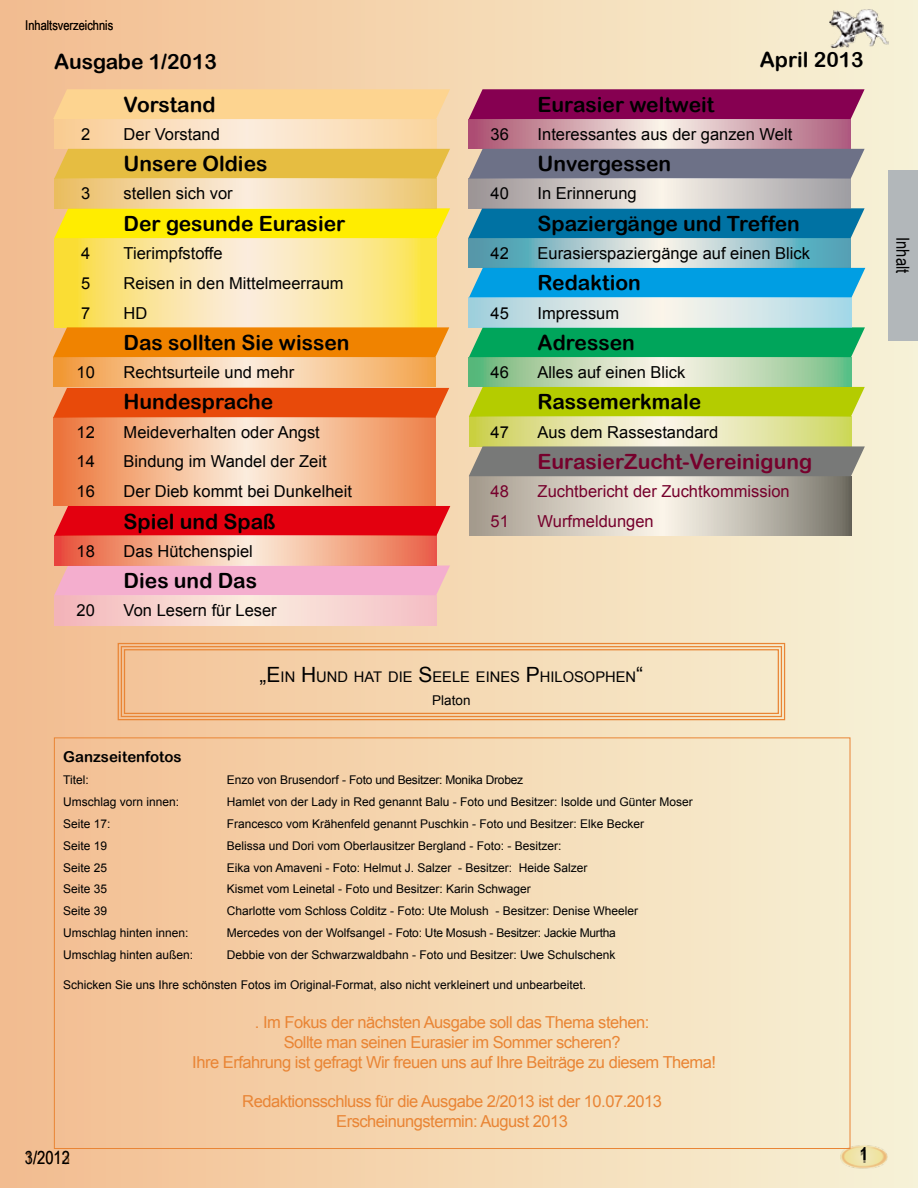
<style>
.page{position:relative;width:918px;height:1188px;background:#fff}
.page>*{position:absolute;margin:0;border:0;box-sizing:border-box;transform-origin:0 0}
.t1{font:21px "Arial Rounded MT Bold";color:#000}
.t2{font:21px "Arial Rounded MT Bold";color:#76002c}
.t3{font:18px "Arial Narrow";color:#000}
.t4{font:700 18px "Arial Narrow";color:#000}
.t5{font:16.5px "Arial";color:#000}
.t6{font:16.5px/19.8px "Arial";letter-spacing:-.03em;color:#e98535;text-align:center}
.t7{font:16.5px "Arial";color:#76002c}
.t8{font:15px "Arial Rounded MT Bold";color:#000}
.t9{font:14.7px "Arial";color:#000}
.t10{font:13.5px "Arial Narrow";color:#000}
.t11{font:13.5px "Arial";color:#000}
.t12{font:12px "Arial";color:#000}
.t13{font:12px "Arial";letter-spacing:-.02em;color:#000}
.s1{font-size:21px}
</style>
<div class="page">
<div style="left:0;top:0;width:918px;height:1188px;background:linear-gradient(to right,#f3bc8e,#f6f2d6)"></div>
<svg style="left:54px;top:238px;width:382px;height:89px"></svg>
<svg style="left:54px;top:119px;width:382px;height:30px"></svg>
<div style="left:53px;top:89px;width:397px;height:30px;background:#fdd490"></div>
<svg style="left:54px;top:208px;width:396px;height:30px"></svg>
<div style="left:53px;top:327px;width:396px;height:30px;background:#f08300"></div>
<div style="left:53px;top:388px;width:396px;height:30px;background:#e84a0a"></div>
<div style="left:54px;top:566px;width:396px;height:29px;background:#f4aece"></div>
<svg style="left:468px;top:208px;width:397px;height:30px"></svg>
<div style="left:469px;top:268px;width:396px;height:30px;background:#009ee3"></div>
<div style="left:469px;top:327px;width:396px;height:30px;background:#00a55b"></div>
<div style="left:54px;top:506px;width:396px;height:30px;background:#e3000f"></div>
<svg style="left:469px;top:387px;width:396px;height:30px"></svg>
<svg style="left:53px;top:357px;width:382px;height:30px"></svg>
<svg style="left:53px;top:418px;width:382px;height:88px"></svg>
<svg style="left:54px;top:536px;width:382px;height:30px"></svg>
<svg style="left:54px;top:595px;width:383px;height:30px"></svg>
<svg style="left:469px;top:238px;width:382px;height:30px"></svg>
<div style="left:888px;top:170px;width:30px;height:170px;background:#b2b7ba"></div>
<svg style="left:469px;top:357px;width:382px;height:30px"></svg>
<svg style="left:469px;top:417px;width:382px;height:29px"></svg>
<svg style="left:469px;top:89px;width:396px;height:30px"></svg>
<svg style="left:469px;top:119px;width:382px;height:30px"></svg>
<svg style="left:469px;top:298px;width:382px;height:29px"></svg>
<svg style="left:469px;top:476px;width:383px;height:60px"></svg>
<div style="left:469px;top:446px;width:396px;height:30px;background:#787978"></div>
<svg style="left:469px;top:149px;width:396px;height:30px"></svg>
<svg style="left:469px;top:179px;width:382px;height:29px"></svg>
<svg style="left:117px;top:642px;width:669px;height:79px"></svg>
<div style="left:121px;top:646px;width:661px;height:71px;border:1px solid #e98535"></div>
<div style="left:124px;top:649px;width:655px;height:65px;border:1px solid #e98535"></div>
<div style="left:54px;top:149px;width:396px;height:30px;background:#e6bd41"></div>
<svg style="left:54px;top:179px;width:382px;height:29px"></svg>
<p class="t10" style="left:25px;top:15px;width:89px">Inhaltsverzeichnis</p>
<h1 class="t1" style="left:54px;top:49px;width:165px">Ausgabe 1/2013</h1>
<h1 class="t1" style="left:760px;top:48px;width:105px">April 2013</h1>
<h1 class="t1" style="left:124px;top:92px;width:93px">Vorstand</h1>
<h3 class="t5" style="left:81px;top:123px;width:11px">2</h3>
<h3 class="t5" style="left:124px;top:123px;width:98px">Der Vorstand</h3>
<h1 class="t1" style="left:124px;top:151px;width:145px">Unsere Oldies</h1>
<h3 class="t5" style="left:81px;top:183px;width:11px">3</h3>
<h3 class="t5" style="left:124px;top:183px;width:111px">stellen sich vor</h3>
<h1 class="t1" style="left:124px;top:211px;width:223px">Der gesunde Eurasier</h1>
<h3 class="t5" style="left:81px;top:242px;width:11px">4</h3>
<h3 class="t5" style="left:124px;top:242px;width:101px">Tierimpfstoffe</h3>
<h3 class="t5" style="left:81px;top:272px;width:11px">5</h3>
<h3 class="t5" style="left:124px;top:272px;width:222px">Reisen in den Mittelmeerraum</h3>
<h3 class="t5" style="left:81px;top:302px;width:11px">7</h3>
<h3 class="t5" style="left:124px;top:302px;width:25px">HD</h3>
<h1 class="t1" style="left:124px;top:330px;width:228px">Das sollten Sie wissen</h1>
<h3 class="t5" style="left:77px;top:361px;width:20px">10</h3>
<h3 class="t5" style="left:124px;top:361px;width:172px">Rechtsurteile und mehr</h3>
<h1 class="t1" style="left:124px;top:390px;width:151px">Hundesprache</h1>
<h3 class="t5" style="left:77px;top:421px;width:20px">12</h3>
<h3 class="t5" style="left:124px;top:421px;width:198px">Meideverhalten oder Angst</h3>
<h3 class="t5" style="left:77px;top:451px;width:20px">14</h3>
<h3 class="t5" style="left:124px;top:451px;width:204px">Bindung im Wandel der Zeit</h3>
<h3 class="t5" style="left:77px;top:481px;width:20px">16</h3>
<h3 class="t5" style="left:124px;top:481px;width:230px">Der Dieb kommt bei Dunkelheit</h3>
<h1 class="t1" style="left:124px;top:509px;width:154px">Spiel und Spaß</h1>
<h3 class="t5" style="left:77px;top:540px;width:20px">18</h3>
<h3 class="t5" style="left:124px;top:540px;width:131px">Das Hütchenspiel</h3>
<h1 class="t1" style="left:124px;top:568px;width:135px">Dies und Das</h1>
<h3 class="t5" style="left:77px;top:600px;width:20px">20</h3>
<h3 class="t5" style="left:124px;top:600px;width:155px">Von Lesern für Leser</h3>
<h1 class="t1" style="left:538px;top:92px;width:178px">Eurasier weltweit</h1>
<h3 class="t5" style="left:491px;top:123px;width:20px">36</h3>
<h3 class="t5" style="left:538px;top:123px;width:256px">Interessantes aus der ganzen Welt</h3>
<h1 class="t1" style="left:538px;top:151px;width:135px">Unvergessen</h1>
<h3 class="t5" style="left:491px;top:183px;width:20px">40</h3>
<h3 class="t5" style="left:538px;top:183px;width:101px">In Erinnerung</h3>
<h1 class="t1" style="left:538px;top:211px;width:264px">Spaziergänge und Treffen</h1>
<h3 class="t5" style="left:491px;top:242px;width:20px">42</h3>
<h3 class="t5" style="left:538px;top:242px;width:274px">Eurasierspaziergänge auf einen Blick</h3>
<h1 class="t1" style="left:538px;top:271px;width:105px">Redaktion</h1>
<h3 class="t5" style="left:491px;top:302px;width:20px">45</h3>
<h3 class="t5" style="left:538px;top:302px;width:83px">Impressum</h3>
<h1 class="t1" style="left:538px;top:330px;width:99px">Adressen</h1>
<h3 class="t5" style="left:491px;top:361px;width:20px">46</h3>
<h3 class="t5" style="left:538px;top:361px;width:149px">Alles auf einen Blick</h3>
<h1 class="t1" style="left:538px;top:390px;width:165px">Rassemerkmale</h1>
<h3 class="t5" style="left:491px;top:421px;width:20px">47</h3>
<h3 class="t5" style="left:538px;top:421px;width:182px">Aus dem Rassestandard</h3>
<h1 class="t2" style="left:538px;top:449px;width:276px">EurasierZucht-Vereinigung</h1>
<h3 class="t7" style="left:491px;top:481px;width:20px">48</h3>
<h3 class="t7" style="left:538px;top:481px;width:254px">Zuchtbericht der Zuchtkommission</h3>
<h3 class="t7" style="left:491px;top:510px;width:20px">51</h3>
<h3 class="t7" style="left:538px;top:510px;width:118px">Wurfmeldungen</h3>
<p class="t9" style="left:260px;top:667px;width:347px"><span class="s1">„E</span>IN <span class="s1">H</span>UND HAT DIE <span class="s1">S</span>EELE EINES <span class="s1">P</span>HILOSOPHE</p>
<p class="t9" style="left:626px;top:667px;width:19px">N<span class="s1">“</span></p>
<p class="t11" style="left:432px;top:692px;width:40px">Platon</p>
<p class="t8" style="left:63px;top:748px;width:120px">Ganzseitenfotos</p>
<p class="t12" style="left:63px;top:772px;width:27px">Titel:</p>
<p class="t13" style="left:227px;top:772px;width:298px">Enzo von Brusendorf - Foto und Besitzer: Monika Drobez</p>
<p class="t12" style="left:63px;top:794px;width:118px">Umschlag vorn innen:</p>
<p class="t12" style="left:227px;top:794px;width:468px">Hamlet von der Lady in Red genannt Balu - Foto und Besitzer: Isolde und Günter Moser</p>
<p class="t12" style="left:63px;top:816px;width:49px">Seite 17:</p>
<p class="t12" style="left:227px;top:816px;width:419px">Francesco vom Krähenfeld genannt Puschkin - Foto und Besitzer: Elke Becker</p>
<p class="t12" style="left:63px;top:838px;width:46px">Seite 19</p>
<p class="t12" style="left:227px;top:838px;width:336px">Belissa und Dori vom Oberlausitzer Bergland - Foto: - Besitzer:</p>
<p class="t12" style="left:63px;top:859px;width:46px">Seite 25</p>
<p class="t12" style="left:227px;top:859px;width:362px">Eika von Amaveni - Foto: Helmut J. Salzer - Besitzer: Heide Salzer</p>
<p class="t12" style="left:63px;top:881px;width:46px">Seite 35</p>
<p class="t12" style="left:227px;top:881px;width:306px">Kismet vom Leinetal - Foto und Besitzer: Karin Schwager</p>
<p class="t12" style="left:63px;top:903px;width:46px">Seite 39</p>
<p class="t12" style="left:227px;top:903px;width:413px">Charlotte vom Schloss Colditz - Foto: Ute Molush - Besitzer: Denise Wheeler</p>
<p class="t12" style="left:63px;top:925px;width:127px">Umschlag hinten innen:</p>
<p class="t13" style="left:227px;top:925px;width:391px">Mercedes von der Wolfsangel - Foto: Ute Mosush - Besitzer: Jackie Murtha</p>
<p class="t12" style="left:63px;top:947px;width:132px">Umschlag hinten außen:</p>
<p class="t12" style="left:227px;top:947px;width:390px">Debbie von der Schwarzwaldbahn - Foto und Besitzer: Uwe Schulschenk</p>
<p class="t12" style="left:63px;top:976px;width:524px">Schicken Sie uns Ihre schönsten Fotos im Original-Format, also nicht verkleinert und unbearbeitet.</p>
<h3 class="t6" style="left:192px;top:1013px;width:525px">. Im Fokus der nächsten Ausgabe soll das Thema stehen:<br>Sollte man seinen Eurasier im Sommer scheren?<br>Ihre Erfahrung ist gefragt Wir freuen uns auf Ihre Beiträge zu diesem Thema!</h3>
<h3 class="t6" style="left:242px;top:1092px;width:421px">Redaktionsschluss für die Ausgabe 2/2013 ist der 10.07.2013<br>Erscheinungstermin: August 2013</h3>
<h2 class="t3" style="left:25px;top:1145px;width:47px">3/2012</h2>
<h2 class="t4" style="left:860px;top:1140px;width:10px">1</h2>
<h2 class="t3" style="left:25px;top:1145px;width:10px">1</h2>
<h2 class="t3" style="left:62px;top:1145px;width:10px">3</h2>
<h2 class="t4" style="left:860px;top:1143px;width:10px">1</h2>
<h2 class="t3" style="left:916px;top:237px;width:38px;rotate:90deg">Inhalt</h2>
</div>
